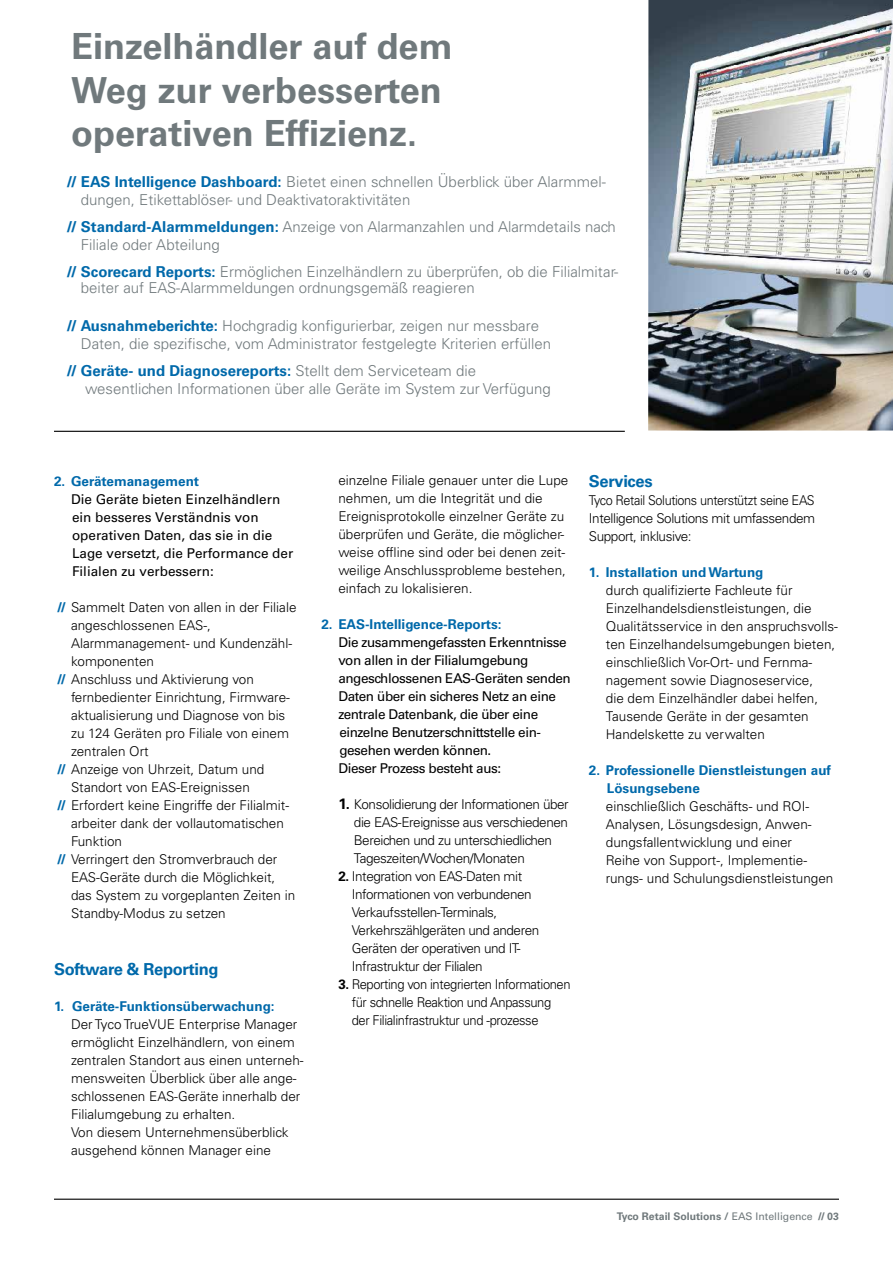
<style>
.page{position:relative;width:893px;height:1263px;background:#fff}
.page>*{position:absolute;margin:0;border:0;box-sizing:border-box;transform-origin:0 0}
.t1{font:700 36px/43.2px "Univers LT Std";color:#70797c}
.t2{font:700 16.5px "Univers LT Std";letter-spacing:-.02em;color:#0069aa}
.t3{font:300 15px/18px "Univers LT Std";color:#70797c}
.t4{font:300 13.5px/18px "Univers LT Std";color:#000}
.t5{font:300 13.5px/18px "Univers LT Std";letter-spacing:-.03em;color:#000}
.t6{font:13.5px/18px "Univers LT Std";letter-spacing:-.03em;color:#000}
.t7{font:700 13.5px/18px "Univers LT Std";color:#0069aa}
.t8{font:13.5px/18px "Univers LT Std";color:#000}
.t9{font:300 13.5px/18px "Univers LT Std";letter-spacing:-.03em;color:#000;scale:.96 1}
.t10{font:300 13.5px/18px "Univers LT Std";color:#000;text-align:justify;scale:.94 1}
.t11{font:700 10.5px "Univers LT Std";color:#70797c}
.s1{font-weight:900;color:#0069aa}
.s2{font-weight:700;color:#0069aa}
.s3{font-weight:700;font-size:15px}
.s4{font-weight:700}
.s5{font-weight:400}
.s6{font-weight:900}
</style>
<div class="page">
<hr style="left:54px;top:1198px;width:785px;height:2px;background:#000">
<img style="left:648px;top:0;width:245px;height:430px">
<hr style="left:54px;top:431px;width:571px;height:1px;background:#000">
<h1 class="t1" style="left:71px;top:25px;width:383px">Einzelhändler auf dem<br>Weg zur verbesserten operativen Effizienz.</h1>
<p class="t3" style="left:81px;top:173px;width:527px;text-indent:-13px"><span class="s1">//</span> <span class="s2">EAS Intelligence Dashboard:</span> Bietet einen schnellen Überblick über Alarmmel&shy;dungen, Etikettablöser- und Deaktivatoraktivitäten</p>
<p class="t3" style="left:81px;top:218px;width:537px;text-indent:-13px"><span class="s1">//</span> <span class="s2">Standard-Alarmmeldungen:</span> Anzeige von Alarmanzahlen und Alarmdetails nach<br>Filiale oder Abteilung</p>
<p class="t3" style="left:81px;top:263px;width:539px;line-height:16.5px;text-indent:-13px"><span class="s1">//</span> <span class="s2">Scorecard Reports:</span> Ermöglichen Einzelhändlern zu überprüfen, ob die Filialmitar&shy;beiter auf EAS-Alarmmeldungen ordnungsgemäß reagieren</p>
<p class="t3" style="left:81px;top:317px;width:472px;text-indent:-13px"><span class="s1">//</span> <span class="s2">Ausnahmeberichte:</span> Hochgradig konfigurierbar, zeigen nur messbare<br>Daten, die spezifische, vom Administrator festgelegte Kriterien erfüllen</p>
<p class="t3" style="left:85px;top:362px;width:467px;text-indent:-18px"><span class="s1">//</span> <span class="s2">Geräte- und Diagnosereports:</span> Stellt dem Serviceteam die wesentlichen Informationen über alle Geräte im System zur Verfügung</p>
<p class="t7" style="left:54px;top:472px;width:147px">2. Gerätemanagement</p>
<p class="t8" style="left:71px;top:490px;width:224px">Die Geräte bieten Einzelhändlern ein besseres Verständnis von operativen Daten, das sie in die<br>Lage versetzt, die Performance der<br>Filialen zu verbessern:</p>
<p class="t4" style="left:58px;top:598px;width:240px"><span class="s1">//</span> Sammelt Daten von allen in der Filiale</p>
<p class="t4" style="left:71px;top:616px;width:142px">angeschlossenen EAS-,</p>
<p class="t4" style="left:71px;top:634px;width:223px">Alarmmanagement- und Kundenzähl-</p>
<p class="t4" style="left:71px;top:652px;width:85px">komponenten</p>
<p class="t4" style="left:58px;top:670px;width:198px"><span class="s1">//</span> Anschluss und Aktivierung von</p>
<p class="t4" style="left:71px;top:688px;width:220px">fernbedienter Einrichtung, Firmware-</p>
<p class="t4" style="left:71px;top:706px;width:216px">aktualisierung und Diagnose von bis</p>
<p class="t4" style="left:71px;top:724px;width:220px">zu 124 Geräten pro Filiale von einem</p>
<p class="t4" style="left:71px;top:742px;width:79px">zentralen Ort</p>
<p class="t4" style="left:58px;top:760px;width:208px"><span class="s1">//</span> Anzeige von Uhrzeit, Datum und</p>
<p class="t4" style="left:71px;top:778px;width:180px">Standort von EAS-Ereignissen</p>
<p class="t4" style="left:58px;top:796px;width:233px"><span class="s1">//</span> Erfordert keine Eingriffe der Filialmit-</p>
<p class="t4" style="left:71px;top:814px;width:214px">arbeiter dank der vollautomatischen</p>
<p class="t4" style="left:71px;top:832px;width:53px">Funktion</p>
<p class="t4" style="left:58px;top:850px;width:221px"><span class="s1">//</span> Verringert den Stromverbrauch der</p>
<p class="t4" style="left:71px;top:868px;width:206px">EAS-Geräte durch die Möglichkeit,</p>
<p class="t4" style="left:71px;top:886px;width:226px">das System zu vorgeplanten Zeiten in</p>
<p class="t4" style="left:71px;top:904px;width:156px">Standby-Modus zu setzen</p>
<p class="t2" style="left:54px;top:959px;width:166px">Software &amp; Reporting</p>
<p class="t7" style="left:54px;top:997px;width:222px">1. Geräte-Funktionsüberwachung:</p>
<p class="t4" style="left:71px;top:1015px;width:234px">Der Tyco TrueVUE Enterprise Manager ermöglicht Einzelhändlern, von einem zentralen Standort aus einen unterneh&shy;mensweiten Überblick über alle ange&shy;schlossenen EAS-Geräte innerhalb der Filialumgebung zu erhalten.<br>Von diesem Unternehmensüberblick ausgehend können Manager eine</p>
<p class="t4" style="left:338px;top:471px;width:232px">einzelne Filiale genauer unter die Lupe nehmen, um die Integrität und die Ereignisprotokolle einzelner Geräte zu überprüfen und Geräte, die möglicher&shy;weise offline sind oder bei denen zeit&shy;weilige Anschlussprobleme bestehen, einfach zu lokalisieren.</p>
<p class="t7" style="left:321px;top:615px;width:182px">2. EAS-Intelligence-Reports:</p>
<p class="t6" style="left:338px;top:633px;width:234px">Die zusammengefassten Erkenntnisse von allen in der Filialumgebung angeschlossenen EAS-Geräten senden Daten über ein sicheres Netz an eine zentrale Datenbank, die über eine einzelne Benutzerschnittstelle ein&shy;gesehen werden können.<br>Dieser Prozess besteht aus:</p>
<p class="t5" style="left:354px;top:795px;width:216px;text-indent:-16px"><span class="s3">1.</span> Konsolidierung der Informationen über die EAS-Ereignisse aus verschiedenen Bereichen und zu unterschiedlichen Tageszeiten/Wochen/Monaten</p>
<p class="t5" style="left:352px;top:867px;width:189px;text-indent:-13px"><span class="s4">2.</span> Integration von EAS-Daten mit<br>Informationen von verbundenen<br>Verkaufsstellen-Terminals,<br>Verkehrszählgeräten und anderen<br>Geräten der operativen und IT-<br>Infrastruktur der Filialen</p>
<p class="t9" style="left:352px;top:975px;width:229px;text-indent:-13px"><span class="s4">3.</span> Reporting von integrierten Informationen für schnelle Reaktion und Anpassung der Filialinfrastruktur und -prozesse</p>
<p class="t2" style="left:589px;top:471px;width:65px">Services</p>
<p class="t10" style="left:589px;top:491px;width:242px">Tyco Retail Solutions unterstützt seine EAS Intelligence Solutions mit umfassendem Support, inklusive:</p>
<p class="t7" style="left:589px;top:563px;width:176px">1. Installation und Wartung</p>
<p class="t4" style="left:606px;top:581px;width:234px">durch qualifizierte Fachleute für Einzelhandelsdienstleistungen, die Qualitätsservice in den anspruchsvolls&shy;ten Einzelhandelsumgebungen bieten, einschließlich Vor-Ort- und Fernma&shy;nagement sowie Diagnoseservice,<br>die dem Einzelhändler dabei helfen, Tausende Geräte in der gesamten Handelskette zu verwalten</p>
<p class="t7" style="left:607px;top:761px;width:226px;text-indent:-18px">2. Professionelle Dienstleistungen auf<br>Lösungsebene</p>
<p class="t4" style="left:606px;top:797px;width:229px">einschließlich Geschäfts- und ROI-Analysen, Lösungsdesign, Anwen&shy;dungsfallentwicklung und einer<br>Reihe von Support-, Implementie&shy;rungs- und Schulungsdienstleistungen</p>
<p class="t11" style="left:617px;top:1210px;width:224px">Tyco Retail Solutions / <span class="s5">EAS Intelligence</span> <span class="s6">//</span> 03</p>
</div>
